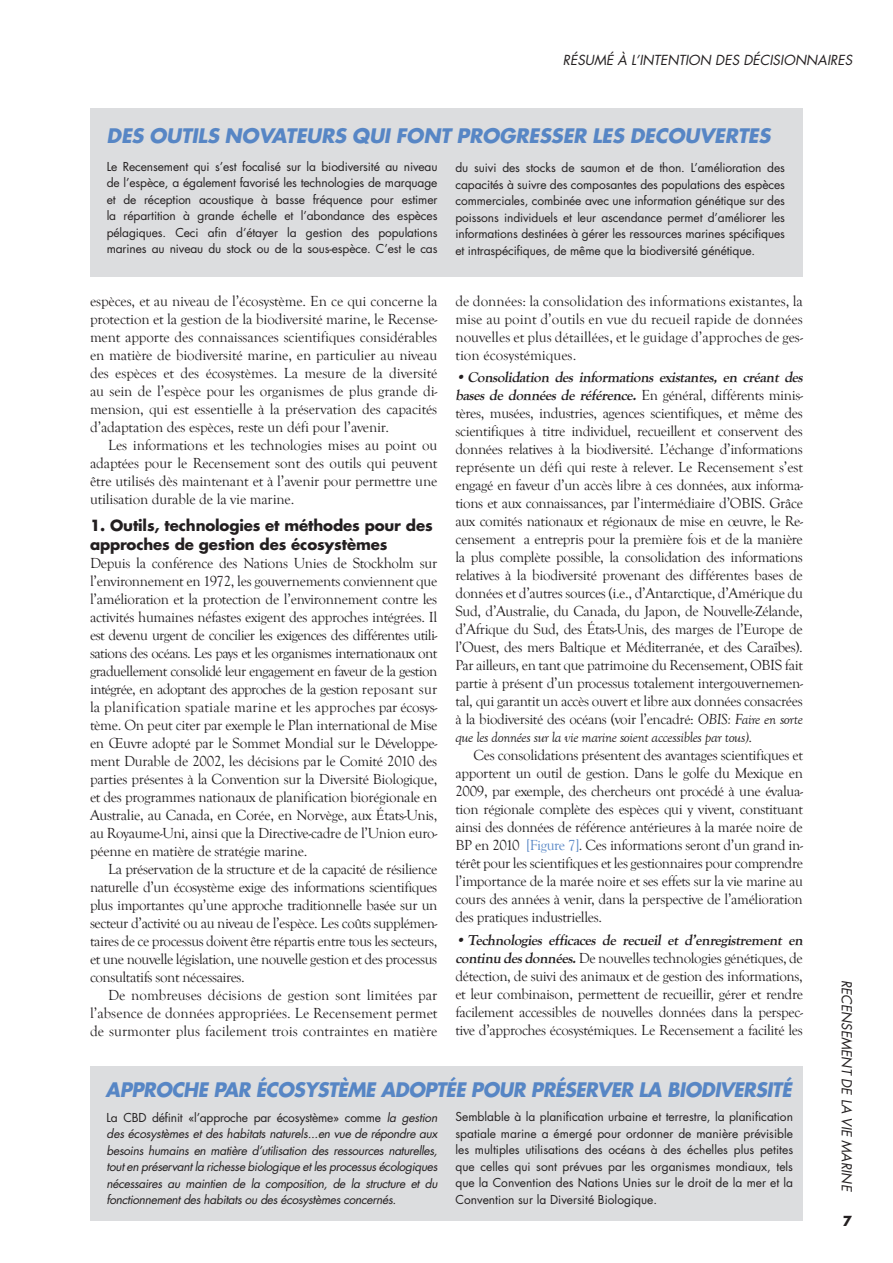
<style>
.page{position:relative;width:893px;height:1263px;background:#fff}
.page>*{position:absolute;margin:0;border:0;box-sizing:border-box;transform-origin:0 0}
.t1{font:italic 700 19.5px "Futura";letter-spacing:-.03em;color:#5786c5;scale:.96 1}
.t2{font:italic 700 19.5px "Futura";letter-spacing:-.01em;color:#5786c5}
.t3{font:15px/18px "Goudy Old Style T";letter-spacing:-.025em;color:#231f20;text-align:justify}
.t4{font:700 15px/19.5px "Futura";letter-spacing:-.01em;color:#231f20}
.t5{font:italic 13.5px "Futura";color:#231f20}
.t6{font:700 13.5px "Futura";color:#231f20}
.Heading_2{font:12px/16.5px "Futura";letter-spacing:-.01em;color:#231f20;text-align:justify}
.Heading_2-2{font:italic 12px/16.5px "Futura";letter-spacing:-.03em;color:#231f20;text-align:justify}
.s1{font-style:normal}
.s2{font-weight:700;font-style:italic}
.s3{font-style:italic}
.s4{color:#5786c5}
.s5{font-weight:700}
</style>
<div class="page">
<div style="left:90px;top:108px;width:713px;height:168px;background:#dcdddf"></div>
<div style="left:90px;top:1066px;width:713px;height:155px;background:#dcdddf"></div>
<p class="t5" style="left:563px;top:51px;width:291px">RÉSUMÉ À L’INTENTION DES DÉCISIONNAIRES</p>
<p class="t2" style="left:107px;top:123px;width:665px">DES OUTILS NOVATEURS QUI FONT PROGRESSER LES DECOUVERTES</p>
<p class="Heading_2" style="left:107px;top:158px;width:332px">Le Recensement qui s’est focalisé sur la biodiversité au niveau de l’espèce, a également favorisé les technologies de marquage et de réception acoustique à basse fréquence pour estimer la répartition à grande échelle et l’abondance des espèces pélagiques. Ceci afin d’étayer la gestion des populations marines au niveau du stock ou de la sous-espèce. C’est le cas</p>
<p class="Heading_2" style="left:455px;top:160px;width:331px">du suivi des stocks de saumon et de thon. L’amélioration des capacités à suivre des composantes des populations des espèces commerciales, combinée avec une information génétique sur des poissons individuels et leur ascendance permet d’améliorer les informations destinées à gérer les ressources marines spécifiques et intraspécifiques, de même que la biodiversité génétique.</p>
<p class="t3" style="left:90px;top:292px;width:349px">espèces, et au niveau de l’écosystème. En ce qui concerne la protection et la gestion de la biodiversité marine, le Recense&shy;ment apporte des connaissances scientifiques considérables en matière de biodiversité marine, en particulier au niveau des espèces et des écosystèmes. La mesure de la diversité au sein de l’espèce pour les organismes de plus grande di&shy;mension, qui est essentielle à la préservation des capacités d’adaptation des espèces, reste un défi pour l’avenir.</p>
<p class="t3" style="left:90px;top:436px;width:349px;text-indent:18px">Les informations et les technologies mises au point ou adaptées pour le Recensement sont des outils qui peuvent être utilisés dès maintenant et à l’avenir pour permettre une utilisation durable de la vie marine.</p>
<p class="t4" style="left:90px;top:515px;width:344px">1. Outils, technologies et méthodes pour des approches de gestion des écosystèmes</p>
<p class="t3" style="left:90px;top:555px;width:349px">Depuis la conférence des Nations Unies de Stockholm sur l’environnement en 1972, les gouvernements conviennent que l’amélioration et la protection de l’environnement contre les activités humaines néfastes exigent des approches intégrées. Il est devenu urgent de concilier les exigences des différentes utili&shy;sations des océans. Les pays et les organismes internationaux ont graduellement consolidé leur engagement en faveur de la gestion intégrée, en adoptant des approches de la gestion reposant sur la planification spatiale marine et les approches par écosys&shy;tème. On peut citer par exemple le Plan international de Mise en Œuvre adopté par le Sommet Mondial sur le Développe&shy;ment Durable de 2002, les décisions par le Comité 2010 des parties présentes à la Convention sur la Diversité Biologique, et des programmes nationaux de planification biorégionale en Australie, au Canada, en Corée, en Norvège, aux États-Unis, au Royaume-Uni, ainsi que la Directive-cadre de l’Union euro&shy;péenne en matière de stratégie marine.</p>
<p class="t3" style="left:90px;top:861px;width:349px;text-indent:18px">La préservation de la structure et de la capacité de résilience naturelle d’un écosystème exige des informations scientifiques plus importantes qu’une approche traditionnelle basée sur un secteur d’activité ou au niveau de l’espèce. Les coûts supplémen&shy;taires de ce processus doivent être répartis entre tous les secteurs, et une nouvelle législation, une nouvelle gestion et des processus consultatifs sont nécessaires.</p>
<p class="t3" style="left:90px;top:987px;width:349px;text-indent:18px">De nombreuses décisions de gestion sont limitées par l’absence de données appropriées. Le Recensement permet de surmonter plus facilement trois contraintes en matière</p>
<p class="t1" style="left:106px;top:1077px;width:716px">APPROCHE PAR ÉCOSYSTÈME ADOPTÉE POUR PRÉSERVER LA BIODIVERSITÉ</p>
<p class="Heading_2-2" style="left:107px;top:1109px;width:332px"><span class="s1">La CBD définit «l’approche par écosystème» comme</span> la gestion des écosystèmes et des habitats naturels...en vue de répondre aux besoins humains en matière d’utilisation des ressources naturelles, tout en préservant la richesse biologique et les processus écologiques nécessaires au maintien de la composition, de la structure et du fonctionnement des habitats ou des écosystèmes concernés.</p>
<p class="Heading_2" style="left:455px;top:1109px;width:339px">Semblable à la planification urbaine et terrestre, la planification spatiale marine a émergé pour ordonner de manière prévisible les multiples utilisations des océans à des échelles plus petites que celles qui sont prévues par les organismes mondiaux, tels que la Convention des Nations Unies sur le droit de la mer et la Convention sur la Diversité Biologique.</p>
<p class="t3" style="left:455px;top:292px;width:349px">de données: la consolidation des informations existantes, la mise au point d’outils en vue du recueil rapide de données nouvelles et plus détaillées, et le guidage d’approches de ges&shy;tion écosystémiques.</p>
<p class="t3" style="left:455px;top:369px;width:352px;text-align:left"><span class="s2">• Consolidation des informations existantes, en créant des bases de données de référence.</span> En général, différents minis&shy;tères, musées, industries, agences scientifiques, et même des scientifiques à titre individuel, recueillent et conservent des données relatives à la biodiversité. L’échange d’informations représente un défi qui reste à relever. Le Recensement s’est engagé en faveur d’un accès libre à ces données, aux informa&shy;tions et aux connaissances, par l’intermédiaire d’OBIS. Grâce aux comités nationaux et régionaux de mise en œuvre, le Re&shy;censement a entrepris pour la première fois et de la manière la plus complète possible, la consolidation des informations relatives à la biodiversité provenant des différentes bases de données et d’autres sources (i.e., d’Antarctique, d’Amérique du Sud, d’Australie, du Canada, du Japon, de Nouvelle-Zélande, d’Afrique du Sud, des États-Unis, des marges de l’Europe de l’Ouest, des mers Baltique et Méditerranée, et des Caraïbes).<br>Par ailleurs, en tant que patrimoine du Recensement, OBIS fait partie à présent d’un processus totalement intergouvernemen&shy;tal, qui garantit un accès ouvert et libre aux données consacrées à la biodiversité des océans (voir l’encadré: <span class="s3">OBIS: Faire en sorte que les données sur la vie marine soient accessibles par tous)</span>.</p>
<p class="t3" style="left:455px;top:747px;width:349px;text-indent:18px">Ces consolidations présentent des avantages scientifiques et apportent un outil de gestion. Dans le golfe du Mexique en 2009, par exemple, des chercheurs ont procédé à une évalua&shy;tion régionale complète des espèces qui y vivent, constituant ainsi des données de référence antérieures à la marée noire de BP en 2010 <span class="s4">[Figure 7]</span>. Ces informations seront d’un grand in&shy;térêt pour les scientifiques et les gestionnaires pour comprendre l’importance de la marée noire et ses effets sur la vie marine au cours des années à venir, dans la perspective de l’amélioration des pratiques industrielles.</p>
<p class="t3" style="left:455px;top:931px;width:351px;text-align:left"><span class="s5">• Technologies efficaces de recueil et d’enregistrement en continudesdonnées.</span>De nouvelles technologies génétiques, de détection, de suivi des animaux et de gestion des informations, et leur combinaison, permettent de recueillir, gérer et rendre facilement accessibles de nouvelles données dans la perspec&shy;tive d’approches écosystémiques. Le Recensement a facilité les</p>
<p class="t5" style="left:855px;top:979px;width:213px;rotate:90deg">RECENSEMENT DE LA VIE MARINE</p>
<p class="t6" style="left:843px;top:1212px;width:11px">7</p>
</div>
